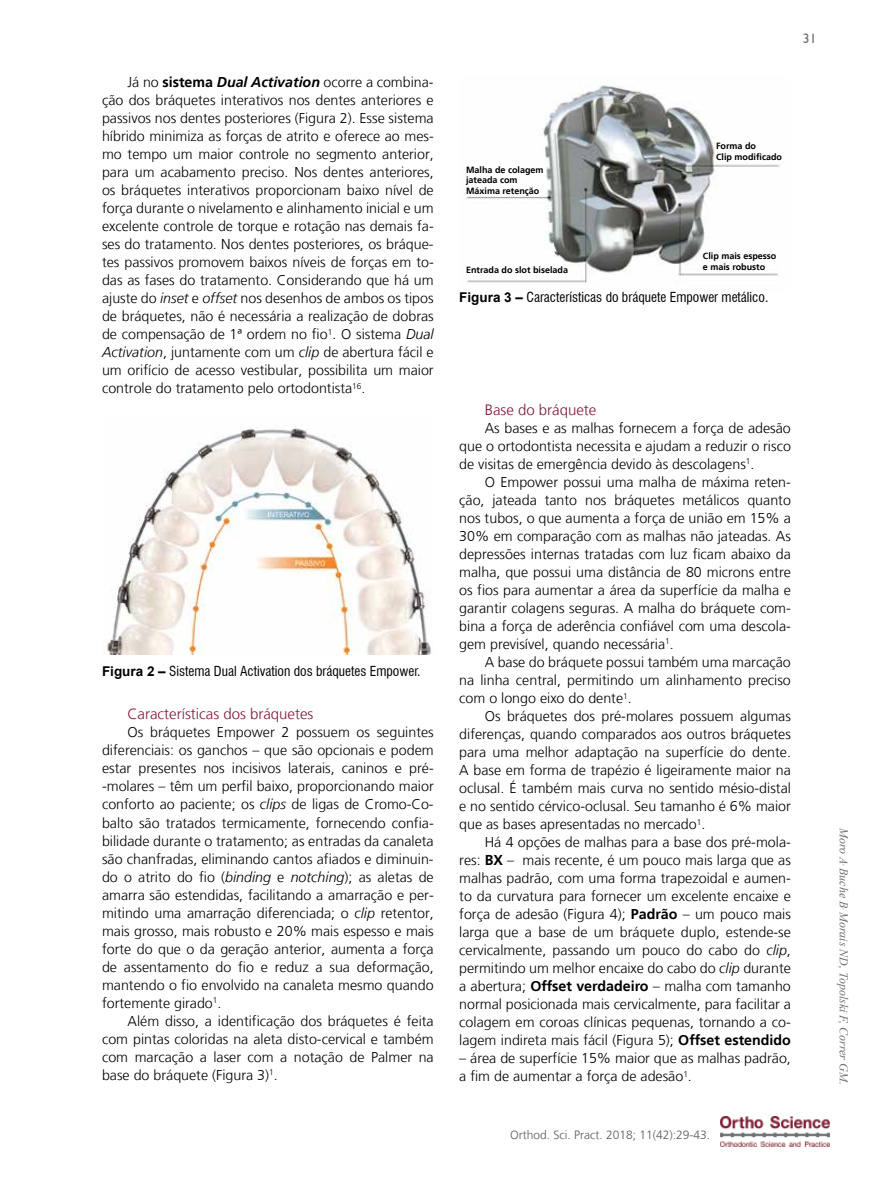
<style>
.page{position:relative;width:893px;height:1191px;background:#fff}
.page>*{position:absolute;margin:0;border:0;box-sizing:border-box;transform-origin:0 0}
.t1{font:300 15px "Frutiger LT";color:#7c193b}
.t2{font:300 14.25px/18px "Frutiger LT";color:#000;text-align:justify}
.t3{font:condensed 13.5px "Swiss 721 BT";color:#000}
.t4{font:13.5px "Humanist 521 BT";color:#6d6e71}
.t5{font:italic 12px "Times New Roman";color:#6d6e71}
.t6{font:300 12px "Frutiger LT";color:#58595b}
.t7{font:700 9px/10.5px "Frutiger LT";color:#000}
.t8{font:7.05px "Times New Roman";color:#6d6e71}
.s1{font-weight:700}
.s2{font-weight:700;font-style:italic}
.s3{font-style:italic}
.s4{font-family:"Arial";font-weight:700;font-stretch:normal}
</style>
<div class="page">
<img style="left:721px;top:1116px;width:108px;height:30px">
<img style="left:106px;top:426px;width:326px;height:228px">
<img style="left:466px;top:85px;width:314px;height:198px">
<p class="t2" style="left:102px;top:74px;width:333px;text-indent:26px">Já no <span class="s1">sistema</span> <span class="s2">Dual Activation</span> ocorre a combina&shy;ção dos bráquetes interativos nos dentes anteriores e passivos nos dentes posteriores (Figura 2). Esse sistema híbrido minimiza as forças de atrito e oferece ao mes&shy;mo tempo um maior controle no segmento anterior, para um acabamento preciso. Nos dentes anteriores, os bráquetes interativos proporcionam baixo nível de força durante o nivelamento e alinhamento inicial e um excelente controle de torque e rotação nas demais fa&shy;ses do tratamento. Nos dentes posteriores, os bráque&shy;tes passivos promovem baixos níveis de forças em to&shy;das as fases do tratamento. Considerando que há um ajuste do <span class="s3">inset</span> e <span class="s3">offset</span> nos desenhos de ambos os tipos de bráquetes, não é necessária a realização de dobras de compensação de 1ª ordem no fio<sup>1</sup>. O sistema <span class="s3">Dual Activation</span>, juntamente com um <span class="s3">clip</span> de abertura fácil e um orifício de acesso vestibular, possibilita um maior controle do tratamento pelo ortodontista<sup>16</sup>.</p>
<p class="t3" style="left:102px;top:663px;width:320px"><span class="s4">Figura 2 –</span> Sistema Dual Activation dos bráquetes Empower.</p>
<p class="t1" style="left:128px;top:706px;width:187px">Características dos bráquetes</p>
<p class="t2" style="left:102px;top:723px;width:333px;text-indent:26px">Os bráquetes Empower 2 possuem os seguintes diferenciais: os ganchos – que são opcionais e podem estar presentes nos incisivos laterais, caninos e pré--molares – têm um perfil baixo, proporcionando maior conforto ao paciente; os <span class="s3">clips</span> de ligas de Cromo-Co&shy;balto são tratados termicamente, fornecendo confia&shy;bilidade durante o tratamento; as entradas da canaleta são chanfradas, eliminando cantos afiados e diminuin&shy;do o atrito do fio (<span class="s3">binding</span> e <span class="s3">notching</span>); as aletas de amarra são estendidas, facilitando a amarração e per&shy;mitindo uma amarração diferenciada; o <span class="s3">clip</span> retentor, mais grosso, mais robusto e 20% mais espesso e mais forte do que o da geração anterior, aumenta a força de assentamento do fio e reduz a sua deformação, mantendo o fio envolvido na canaleta mesmo quando fortemente girado<sup>1</sup>.</p>
<p class="t2" style="left:102px;top:1011px;width:333px;text-indent:26px">Além disso, a identificação dos bráquetes é feita com pintas coloridas na aleta disto-cervical e também com marcação a laser com a notação de Palmer na base do bráquete (Figura 3)<sup>1</sup>.</p>
<p class="t4" style="left:803px;top:30px;width:15px">31</p>
<p class="t7" style="left:466px;top:164px;width:79px">Malha de colagem jateada com<br>Máxima retenção</p>
<p class="t7" style="left:716px;top:141px;width:68px">Forma do<br>Clip modificado</p>
<p class="t7" style="left:703px;top:251px;width:75px">Clip mais espesso e mais robusto</p>
<p class="t7" style="left:466px;top:264px;width:104px">Entrada do slot biselada</p>
<p class="t3" style="left:459px;top:289px;width:311px"><span class="s4">Figura 3 –</span> Características do bráquete Empower metálico.</p>
<p class="t1" style="left:485px;top:401px;width:113px">Base do bráquete</p>
<p class="t2" style="left:459px;top:419px;width:333px;text-indent:26px">As bases e as malhas fornecem a força de adesão que o ortodontista necessita e ajudam a reduzir o risco de visitas de emergência devido às descolagens<sup>1</sup>.</p>
<p class="t2" style="left:459px;top:473px;width:333px;text-indent:26px">O Empower possui uma malha de máxima reten&shy;ção, jateada tanto nos bráquetes metálicos quanto nos tubos, o que aumenta a força de união em 15% a 30% em comparação com as malhas não jateadas. As depressões internas tratadas com luz ficam abaixo da malha, que possui uma distância de 80 microns entre os fios para aumentar a área da superfície da malha e garantir colagens seguras. A malha do bráquete com&shy;bina a força de aderência confiável com uma descola&shy;gem previsível, quando necessária<sup>1</sup>.</p>
<p class="t2" style="left:459px;top:653px;width:333px;text-indent:26px">A base do bráquete possui também uma marcação na linha central, permitindo um alinhamento preciso com o longo eixo do dente<sup>1</sup>.</p>
<p class="t2" style="left:459px;top:707px;width:333px;text-indent:26px">Os bráquetes dos pré-molares possuem algumas diferenças, quando comparados aos outros bráquetes para uma melhor adaptação na superfície do dente.<br>A base em forma de trapézio é ligeiramente maior na oclusal. É também mais curva no sentido mésio-distal e no sentido cérvico-oclusal. Seu tamanho é 6% maior que as bases apresentadas no mercado<sup>1</sup>.</p>
<p class="t2" style="left:459px;top:833px;width:333px;text-indent:26px">Há 4 opções de malhas para a base dos pré-mola&shy;res: <span class="s1">BX</span> – mais recente, é um pouco mais larga que as malhas padrão, com uma forma trapezoidal e aumen&shy;to da curvatura para fornecer um excelente encaixe e força de adesão (Figura 4); <span class="s1">Padrão</span> – um pouco mais larga que a base de um bráquete duplo, estende-se cervicalmente, passando um pouco do cabo do <span class="s3">clip</span>, permitindo um melhor encaixe do cabo do <span class="s3">clip</span> durante a abertura; <span class="s1">Offset verdadeiro</span> – malha com tamanho normal posicionada mais cervicalmente, para facilitar a colagem em coroas clínicas pequenas, tornando a co&shy;lagem indireta mais fácil (Figura 5); <span class="s1">Offset estendido</span></p>
<p class="t2" style="left:459px;top:1049px;width:333px">– área de superfície 15% maior que as malhas padrão, a fim de aumentar a força de adesão<sup>1</sup>.</p>
<p class="t6" style="left:510px;top:1127px;width:202px">Orthod. Sci. Pract. 2018; 11(42):29-43.</p>
<p class="t5" style="left:852px;top:828px;width:258px;rotate:90deg">Moro A Buche B Morais ND, Topolski F, Correr GM.</p>
<p class="t8" style="left:851px;top:864px;width:3px;rotate:90deg">,</p>
<p class="t8" style="left:851px;top:908px;width:3px;rotate:90deg">,</p>
</div>
